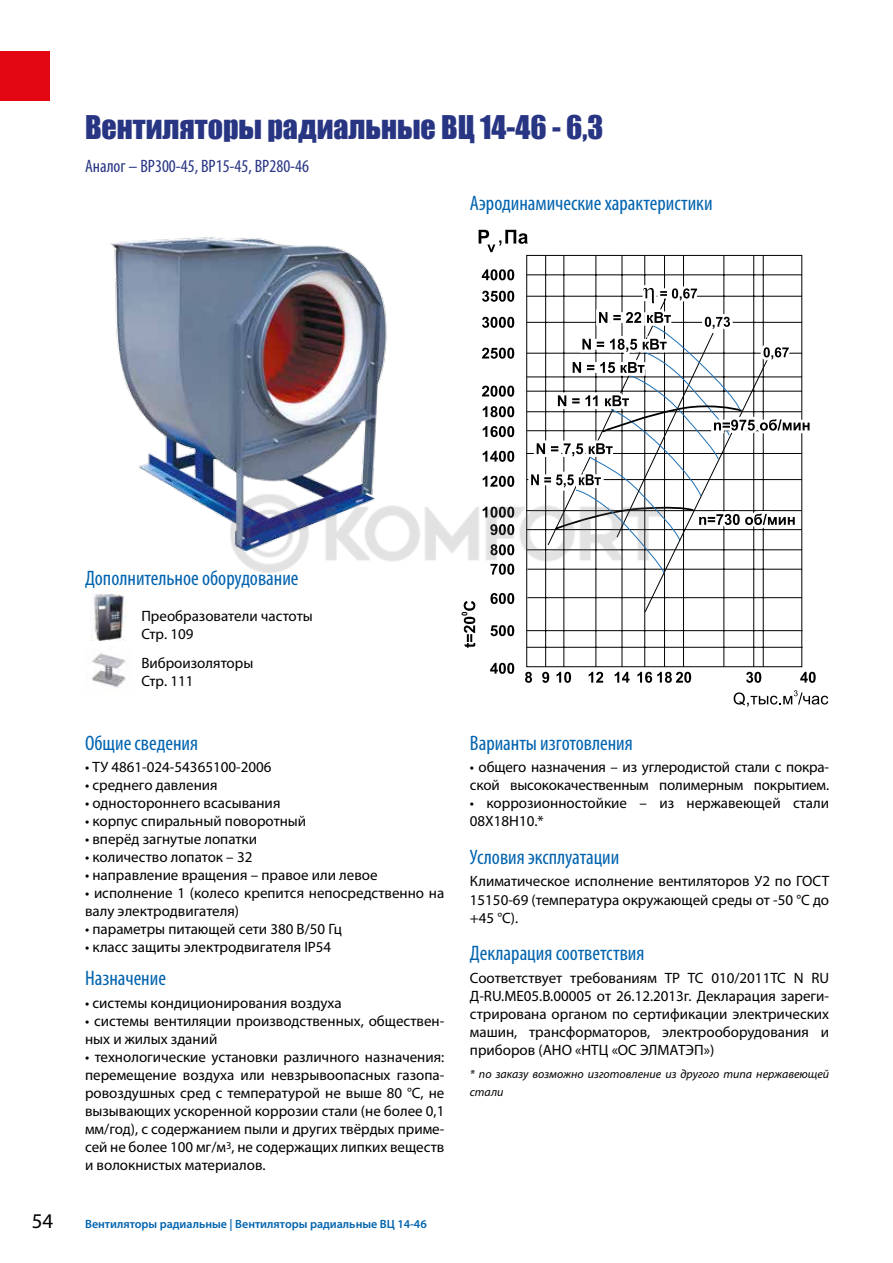
<style>
.page{position:relative;width:893px;height:1263px;background:#fff}
.page>*{position:absolute;margin:0;border:0;box-sizing:border-box;transform-origin:0 0}
.t1{font:30px "Impact";color:#283583}
.t2{font:condensed 21px "Myriad Pro";color:#0063af}
.t3{font:21px "Myriad Pro";color:#000}
.t4{font:condensed 18px "Myriad Pro";color:#283583}
.t5{font:15px/18px "Myriad Pro";color:#000}
.t6{font:italic 12px/18px "Myriad Pro";color:#000}
.t7{font:600 12px "Myriad Pro";color:#0063af}
</style>
<div class="page">
<img style="left:110px;top:237px;width:277px;height:280px">
<hr style="left:527px;top:630px;width:275px;height:1px;background:#000">
<hr style="left:527px;top:647px;width:275px;height:1px;background:#000">
<hr style="left:527px;top:597px;width:275px;height:1px;background:#000">
<hr style="left:527px;top:453px;width:275px;height:1px;background:#000">
<hr style="left:527px;top:479px;width:275px;height:1px;background:#000">
<hr style="left:527px;top:430px;width:274px;height:1px;background:#000">
<hr style="left:527px;top:411px;width:274px;height:1px;background:#000">
<hr style="left:527px;top:391px;width:275px;height:1px;background:#000">
<hr style="left:527px;top:377px;width:275px;height:1px;background:#000">
<hr style="left:527px;top:353px;width:275px;height:1px;background:#000">
<hr style="left:527px;top:322px;width:275px;height:1px;background:#000">
<hr style="left:527px;top:296px;width:275px;height:1px;background:#000">
<hr style="left:527px;top:275px;width:275px;height:1px;background:#000">
<hr style="left:545px;top:255px;width:1px;height:412px;background:#000">
<hr style="left:564px;top:255px;width:1px;height:412px;background:#000">
<hr style="left:622px;top:255px;width:1px;height:412px;background:#000">
<hr style="left:596px;top:255px;width:1px;height:412px;background:#000">
<hr style="left:644px;top:255px;width:1px;height:412px;background:#000">
<hr style="left:664px;top:255px;width:1px;height:412px;background:#000">
<hr style="left:683px;top:255px;width:1px;height:412px;background:#000">
<hr style="left:724px;top:255px;width:1px;height:412px;background:#000">
<hr style="left:753px;top:255px;width:1px;height:412px;background:#000">
<hr style="left:763px;top:255px;width:1px;height:412px;background:#000">
<svg style="left:490px;top:663px;width:24px;height:11px"></svg>
<svg style="left:490px;top:625px;width:24px;height:11px"></svg>
<svg style="left:490px;top:593px;width:24px;height:11px"></svg>
<svg style="left:483px;top:476px;width:31px;height:9px"></svg>
<svg style="left:483px;top:451px;width:31px;height:11px"></svg>
<svg style="left:483px;top:426px;width:31px;height:11px"></svg>
<svg style="left:483px;top:406px;width:31px;height:11px"></svg>
<svg style="left:482px;top:386px;width:32px;height:11px"></svg>
<svg style="left:482px;top:348px;width:32px;height:11px"></svg>
<svg style="left:482px;top:317px;width:32px;height:11px"></svg>
<svg style="left:482px;top:291px;width:32px;height:11px"></svg>
<svg style="left:482px;top:269px;width:32px;height:11px"></svg>
<svg style="left:525px;top:672px;width:7px;height:11px"></svg>
<svg style="left:542px;top:672px;width:7px;height:11px"></svg>
<svg style="left:556px;top:672px;width:15px;height:11px"></svg>
<svg style="left:589px;top:672px;width:14px;height:11px"></svg>
<svg style="left:615px;top:672px;width:15px;height:11px"></svg>
<svg style="left:637px;top:672px;width:54px;height:11px"></svg>
<svg style="left:800px;top:672px;width:16px;height:11px"></svg>
<svg style="left:746px;top:672px;width:15px;height:11px"></svg>
<svg style="left:528px;top:285px;width:282px;height:328px"></svg>
<svg style="left:462px;top:601px;width:13px;height:47px"></svg>
<svg style="left:734px;top:690px;width:94px;height:17px"></svg>
<svg style="left:479px;top:230px;width:49px;height:22px"></svg>
<img style="left:91px;top:653px;width:35px;height:35px">
<img style="left:91px;top:593px;width:35px;height:48px">
<div style="left:0;top:51px;width:50px;height:50px;background:#e30613"></div>
<img style="left:223px;top:485px;width:447px;height:98px">
<h1 class="t1" style="left:85px;top:103px;width:520px">Вентиляторы радиальные ВЦ 14-46 - 6,3</h1>
<p class="t4" style="left:85px;top:155px;width:226px">Аналог – ВР300-45, ВР15-45, ВР280-46</p>
<h2 class="t2" style="left:470px;top:191px;width:244px">Аэродинамические характеристики</h2>
<h2 class="t3" style="left:32px;top:1210px;width:23px">54</h2>
<h2 class="t2" style="left:85px;top:566px;width:215px">Дополнительное оборудование</h2>
<p class="t5" style="left:141px;top:607px;width:173px">Преобразователи частоты<br>Стр. 109</p>
<p class="t5" style="left:141px;top:654px;width:113px">Виброизоляторы<br>Стр. 111</p>
<h2 class="t2" style="left:85px;top:730px;width:115px">Общие сведения</h2>
<p class="t5" style="left:85px;top:758px;width:188px">• ТУ 4861-024-54365100-2006</p>
<p class="t5" style="left:85px;top:776px;width:134px">• среднего давления</p>
<p class="t5" style="left:85px;top:794px;width:197px">• одностороннего всасывания</p>
<p class="t5" style="left:85px;top:812px;width:223px">• корпус спиральный поворотный</p>
<p class="t5" style="left:85px;top:830px;width:173px">• вперёд загнутые лопатки</p>
<p class="t5" style="left:85px;top:848px;width:169px">• количество лопаток – 32</p>
<p class="t5" style="left:85px;top:866px;width:294px">• направление вращения – правое или левое</p>
<p class="t5" style="left:85px;top:884px;width:361px">• исполнение 1 (колесо крепится непосредственно на валу электродвигателя)</p>
<p class="t5" style="left:85px;top:920px;width:259px">• параметры питающей сети 380 В/50 Гц</p>
<p class="t5" style="left:85px;top:938px;width:248px">• класс защиты электродвигателя IP54</p>
<h2 class="t2" style="left:85px;top:966px;width:82px">Назначение</h2>
<p class="t5" style="left:85px;top:994px;width:258px">• системы кондиционирования воздуха</p>
<p class="t5" style="left:85px;top:1012px;width:361px">• системы вентиляции производственных, обществен&shy;ных и жилых зданий</p>
<p class="t5" style="left:85px;top:1048px;width:361px;text-align:justify">• технологические установки различного назначения: перемещение воздуха или невзрывоопасных газопа&shy;ровоздушных сред с температурой не выше 80 °С, не вызывающих ускоренной коррозии стали (не более 0,1 мм/год), с содержанием пыли и других твёрдых приме&shy;сей не более 100 мг/м<sup>3</sup>, не содержащих липких веществ и волокнистых материалов.</p>
<p class="t7" style="left:85px;top:1216px;width:343px">Вентиляторы радиальные | Вентиляторы радиальные ВЦ 14-46</p>
<h2 class="t2" style="left:470px;top:730px;width:164px">Варианты изготовления</h2>
<p class="t5" style="left:470px;top:758px;width:361px">• общего назначения – из углеродистой стали с покра&shy;ской высококачественным полимерным покрытием.</p>
<p class="t5" style="left:470px;top:794px;width:361px">• коррозионностойкие – из нержавеющей стали<br>08Х18Н10.*</p>
<h2 class="t2" style="left:470px;top:844px;width:151px">Условия эксплуатации</h2>
<p class="t5" style="left:470px;top:873px;width:361px;text-align:justify">Климатическое исполнение вентиляторов У2 по ГОСТ 15150-69 (температура окружающей среды от -50 °С до +45 °С).</p>
<h2 class="t2" style="left:470px;top:941px;width:176px">Декларация соответствия</h2>
<p class="t5" style="left:470px;top:969px;width:361px;text-align:justify">Соответствует требованиям ТР ТС 010/2011ТС N RU Д-RU.ME05.B.00005 от 26.12.2013г. Декларация зареги&shy;стрирована органом по сертификации электрических машин, трансформаторов, электрооборудования и приборов (АНО «НТЦ «ОС ЭЛМАТЭП»)</p>
<p class="t6" style="left:470px;top:1065px;width:361px">* по заказу возможно изготовление из другого типа нержавеющей стали</p>
</div>
